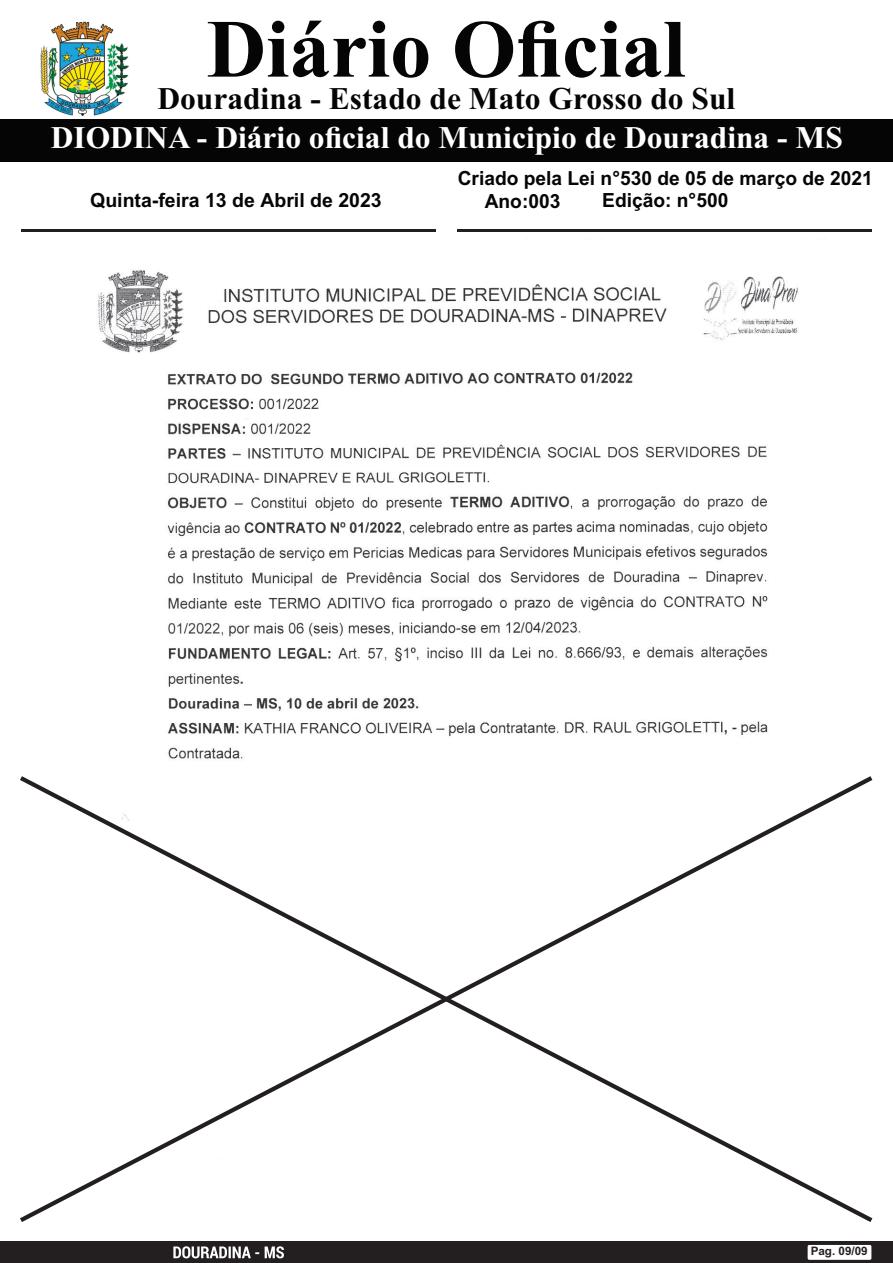
<style>
.page{position:relative;width:893px;height:1263px;background:#fff}
.page>*{position:absolute;margin:0;border:0;box-sizing:border-box;transform-origin:0 0}
.t1{font:700 82.5px "Times New Roman";color:#040504}
.t2{font:700 31.5px "Times New Roman";color:#fff}
.t3{font:700 31.5px "Times New Roman";color:#040504}
.t4{font:700 19.5px "Arial";color:#040504}
.t5{font:700 11.7px "Arial";color:#231f20}
</style>
<div class="page">
<img style="left:39px;top:269px;width:788px;height:973px">
<div style="left:0;top:119px;width:893px;height:42px;background:#040504"></div>
<img style="left:40px;top:21px;width:89px;height:95px">
<div style="left:0;top:1242px;width:893px;height:21px;background:#231f20"></div>
<div style="left:808px;top:1245px;width:63px;height:15px;background:#fff;border-radius:2px"></div>
<svg style="left:173px;top:1246px;width:111px;height:12px"></svg>
<hr style="left:21px;top:229px;width:415px;height:3px;background:#231f20">
<hr style="left:457px;top:229px;width:414px;height:3px;background:#231f20">
<svg style="left:20px;top:772px;width:853px;height:454px"></svg>
<h1 class="t1" style="left:207px;top:21px;width:480px">Diário Oficial</h1>
<h2 class="t3" style="left:157px;top:88px;width:579px">Douradina - Estado de Mato Grosso do Sul</h2>
<h2 class="t2" style="left:51px;top:126px;width:793px">DIODINA - Diário oficial do Municipio de Douradina - MS</h2>
<p class="t4" style="left:458px;top:171px;width:417px">Criado pela Lei n°530 de 05 de março de 2021</p>
<p class="t4" style="left:90px;top:193px;width:293px">Quinta-feira 13 de Abril de 2023</p>
<p class="t4" style="left:602px;top:192px;width:128px">Edição: n°500</p>
<p class="t4" style="left:485px;top:194px;width:77px">Ano:003</p>
<p class="t5" style="left:811px;top:1247px;width:59px">Pag. 09/09</p>
</div>
